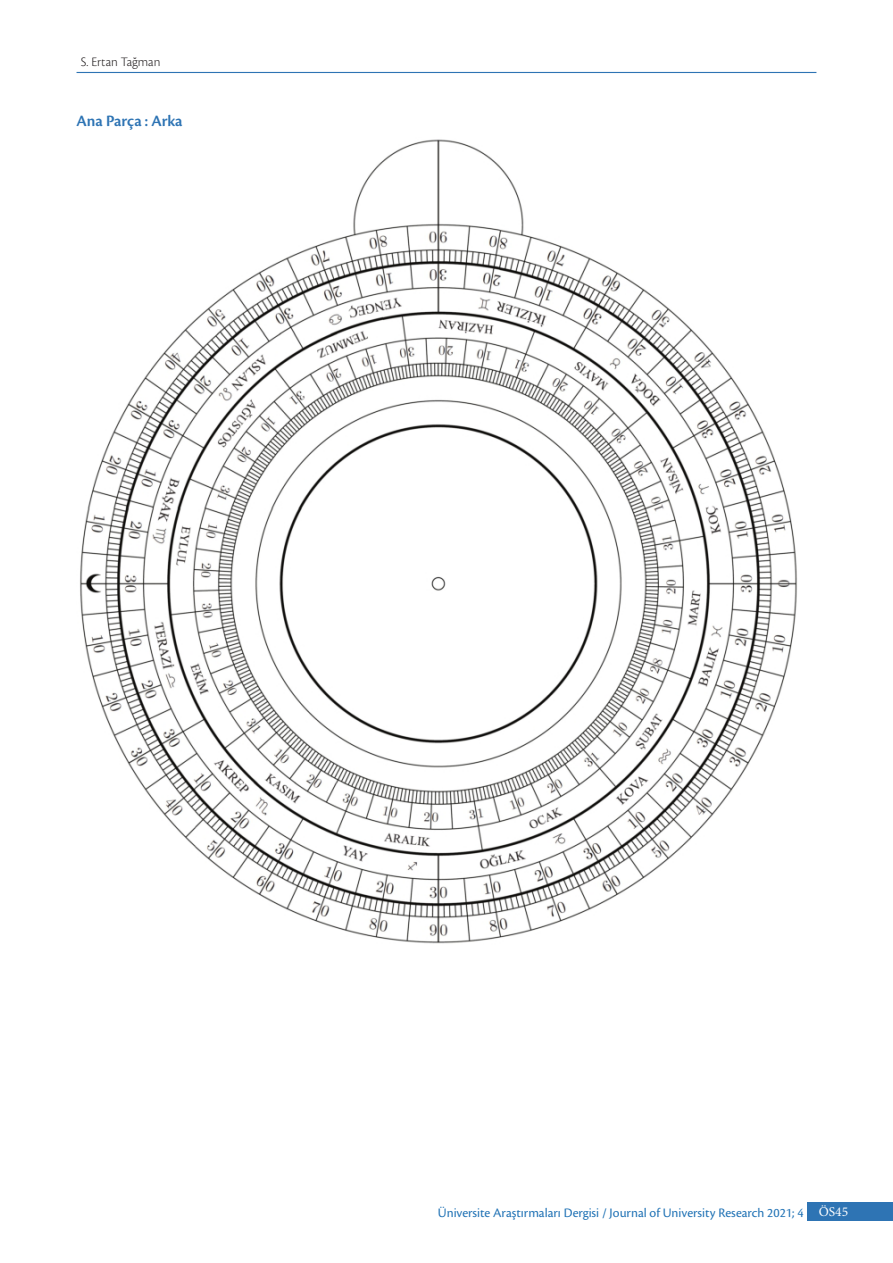
<style>
.page{position:relative;width:893px;height:1263px;background:#fff}
.page>*{position:absolute;margin:0;border:0;box-sizing:border-box;transform-origin:0 0}
.t1{font:16.5px "Cronos Pro Semibold Subh";color:#2e74b4}
.t2{font:13.5px "Cronos Pro";color:#2374b6}
.t3{font:300 13.5px "Cronos Pro";letter-spacing:-.005em;color:#231f20}
.t4{font:13.5px "Minion Pro";color:#fff}
</style>
<div class="page">
<img style="left:80px;top:139px;width:717px;height:805px">
<hr style="left:77px;top:72px;width:739px;height:1px;background:#2e74b4">
<div style="left:808px;top:1202px;width:85px;height:18px;background:#2e74b4"></div>
<p class="t3" style="left:81px;top:54px;width:81px">S. Ertan Tağman</p>
<p class="t1" style="left:77px;top:112px;width:108px">Ana Parça : Arka</p>
<p class="t2" style="left:438px;top:1204px;width:367px">Üniversite Araştırmaları Dergisi / Journal of University Research 2021; 4</p>
<p class="t4" style="left:819px;top:1203px;width:31px">ÖS45</p>
</div>
